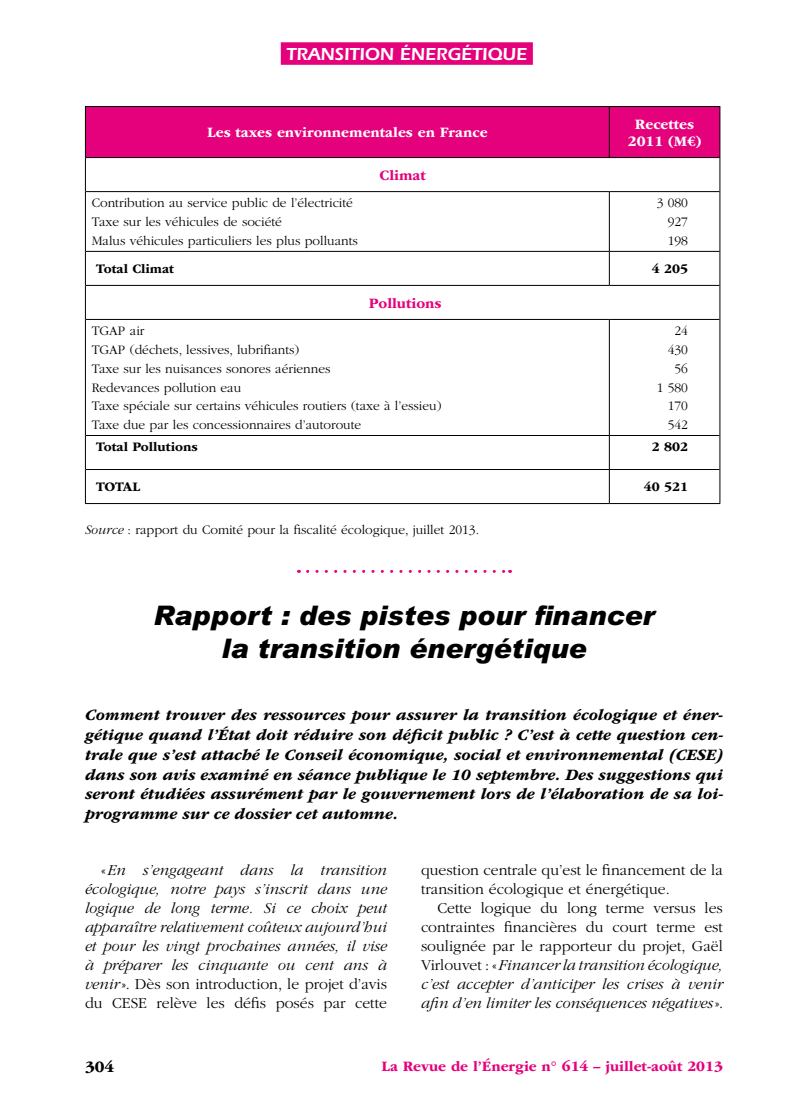
<style>
.page{position:relative;width:808px;height:1106px;background:#fff}
.page>*{position:absolute;margin:0;border:0;box-sizing:border-box;transform-origin:0 0}
.t1{font:italic 900 27px/32.4px "Arial";color:#000;text-align:center}
.t2{font:600 18px "Itc Eras";color:#fff}
.t3{font:italic 700 16.5px/19.8px "ITC Garamond Std";color:#000;text-align:justify}
.t4{font:700 16.5px "ITC Garamond Std";color:#000}
.t5{font:300 15.75px/19px "ITC Garamond Std";color:#000}
.t6{font:italic 300 15.75px/19px "ITC Garamond Std";color:#000;text-align:justify}
.t7{font:700 15px "ITC Garamond Std";color:#e5007c}
.t8{font:700 15px/16.5px "ITC Garamond Std";color:#fff;text-align:center}
.t9{font:300 13.5px/18.8px "ITC Garamond Std";color:#000}
.t10{font:700 13.5px "ITC Garamond Std";color:#000}
.s1{font-style:italic}
.s2{font-style:normal}
</style>
<div class="page">
<div style="left:281px;top:42px;width:252px;height:23px;background:#e5007c"></div>
<div style="left:86px;top:107px;width:633px;height:50px;background:#e5007c"></div>
<hr style="left:609px;top:107px;width:1px;height:50px;background:#000">
<hr style="left:86px;top:157px;width:523px;height:1px;background:#000">
<hr style="left:609px;top:157px;width:110px;height:1px;background:#000">
<hr style="left:86px;top:191px;width:523px;height:1px;background:#000">
<hr style="left:609px;top:191px;width:110px;height:1px;background:#000">
<hr style="left:609px;top:192px;width:1px;height:59px;background:#000">
<hr style="left:86px;top:251px;width:523px;height:1px;background:#000">
<hr style="left:609px;top:251px;width:110px;height:1px;background:#000">
<hr style="left:609px;top:251px;width:1px;height:34px;background:#000">
<hr style="left:86px;top:285px;width:523px;height:1px;background:#000">
<hr style="left:609px;top:285px;width:110px;height:1px;background:#000">
<hr style="left:86px;top:319px;width:523px;height:1px;background:#000">
<hr style="left:609px;top:319px;width:110px;height:1px;background:#000">
<hr style="left:609px;top:319px;width:1px;height:116px;background:#000">
<hr style="left:86px;top:435px;width:523px;height:1px;background:#000">
<hr style="left:609px;top:435px;width:110px;height:1px;background:#000">
<hr style="left:609px;top:435px;width:1px;height:34px;background:#000">
<hr style="left:86px;top:469px;width:523px;height:1px;background:#000">
<hr style="left:609px;top:469px;width:110px;height:1px;background:#000">
<hr style="left:609px;top:470px;width:1px;height:33px;background:#000">
<hr style="left:85px;top:106px;width:524px;height:1px;background:#000">
<hr style="left:609px;top:106px;width:111px;height:1px;background:#000">
<hr style="left:85px;top:107px;width:1px;height:51px;background:#000">
<hr style="left:719px;top:107px;width:1px;height:51px;background:#000">
<hr style="left:85px;top:158px;width:1px;height:34px;background:#000">
<hr style="left:719px;top:158px;width:1px;height:34px;background:#000">
<hr style="left:85px;top:192px;width:1px;height:59px;background:#000">
<hr style="left:719px;top:192px;width:1px;height:59px;background:#000">
<hr style="left:85px;top:251px;width:1px;height:34px;background:#000">
<hr style="left:719px;top:251px;width:1px;height:34px;background:#000">
<hr style="left:85px;top:285px;width:1px;height:34px;background:#000">
<hr style="left:719px;top:285px;width:1px;height:34px;background:#000">
<hr style="left:85px;top:319px;width:1px;height:116px;background:#000">
<hr style="left:719px;top:319px;width:1px;height:116px;background:#000">
<hr style="left:85px;top:435px;width:1px;height:34px;background:#000">
<hr style="left:719px;top:435px;width:1px;height:34px;background:#000">
<hr style="left:85px;top:469px;width:1px;height:34px;background:#000">
<hr style="left:719px;top:469px;width:1px;height:34px;background:#000">
<hr style="left:85px;top:503px;width:524px;height:1px;background:#000">
<hr style="left:609px;top:503px;width:111px;height:1px;background:#000">
<svg style="left:308px;top:570px;width:202px;height:3px"></svg>
<h2 class="t2" style="left:286px;top:43px;width:242px">TRANSITION éNERGéTIQUE</h2>
<p class="t8" style="left:207px;top:124px;width:282px">Les taxes environnementales en France</p>
<p class="t8" style="left:628px;top:116px;width:75px">Recettes<br>2011 (M€)</p>
<p class="t7" style="left:379px;top:167px;width:48px">Climat</p>
<p class="t9" style="left:92px;top:194px;width:268px">Contribution au service public de l’électricité<br>Taxe sur les véhicules de société<br>Malus véhicules particuliers les plus polluants</p>
<p class="t9" style="left:668px;top:194px;width:22px;text-align:justify;text-indent:-11px">3 080<br>927<br>198</p>
<p class="t10" style="left:96px;top:261px;width:79px">Total Climat</p>
<p class="t10" style="left:652px;top:261px;width:38px">4 205</p>
<p class="t7" style="left:369px;top:295px;width:74px">Pollutions</p>
<p class="t9" style="left:92px;top:322px;width:351px">TGAP air<br>TGAP (déchets, lessives, lubrifiants)<br>Taxe sur les nuisances sonores aériennes<br>Redevances pollution eau<br>Taxe spéciale sur certains véhicules routiers (taxe à l’essieu)<br>Taxe due par les concessionnaires d’autoroute</p>
<p class="t9" style="left:657px;top:322px;width:33px;text-align:right">24<br>430<br>56<br>1 580<br>170<br>542</p>
<p class="t10" style="left:96px;top:439px;width:103px">Total Pollutions</p>
<p class="t10" style="left:652px;top:439px;width:38px">2 802</p>
<p class="t10" style="left:96px;top:479px;width:45px">TOTAL</p>
<p class="t10" style="left:644px;top:479px;width:46px">40 521</p>
<p class="t9" style="left:85px;top:521px;width:396px"><span class="s1">Source</span> : rapport du Comité pour la fiscalité écologique, juillet 2013.</p>
<h1 class="t1" style="left:154px;top:599px;width:502px">Rapport : des pistes pour financer la transition énergétique</h1>
<p class="t3" style="left:85px;top:705px;width:639px">Comment trouver des ressources pour assurer la transition écologique et éner&shy;gétique quand l’État doit réduire son déficit public ? C’est à cette question cen&shy;trale que s’est attaché le Conseil économique, social et environnemental (CESE) dans son avis examiné en séance publique le 10 septembre. Des suggestions qui seront étudiées assurément par le gouvernement lors de l’élaboration de sa loi&shy;programme sur ce dossier cet automne.</p>
<p class="t6" style="left:85px;top:860px;width:303px;text-indent:17px"><span class="s2">«</span>En s’engageant dans la transition écologique, notre pays s’inscrit dans une logique de long terme. Si ce choix peut apparaître relativement coûteux aujourd’hui et pour les vingt prochaines années, il vise à préparer les cinquante ou cent ans à venir<span class="s2">». Dès son introduction, le projet d’avis du CESE relève les défis posés par cette</span></p>
<p class="t5" style="left:421px;top:860px;width:303px">question centrale qu’est le financement de la transition écologique et énergétique.</p>
<p class="t5" style="left:421px;top:898px;width:304px;text-align:justify;text-indent:17px">Cette logique du long terme versus les contraintes financières du court terme est soulignée par le rapporteur du projet, Gaël Virlouvet : «<span class="s1">Financer la transition écologique, c’est accepter d’anticiper les crises à venir afin d’en limiter les conséquences négatives</span>».</p>
<p class="t4" style="left:85px;top:1057px;width:31px">304</p>
<p class="t7" style="left:381px;top:1058px;width:343px">La Revue de l’Énergie n° 614 – juillet-août 2013</p>
</div>
